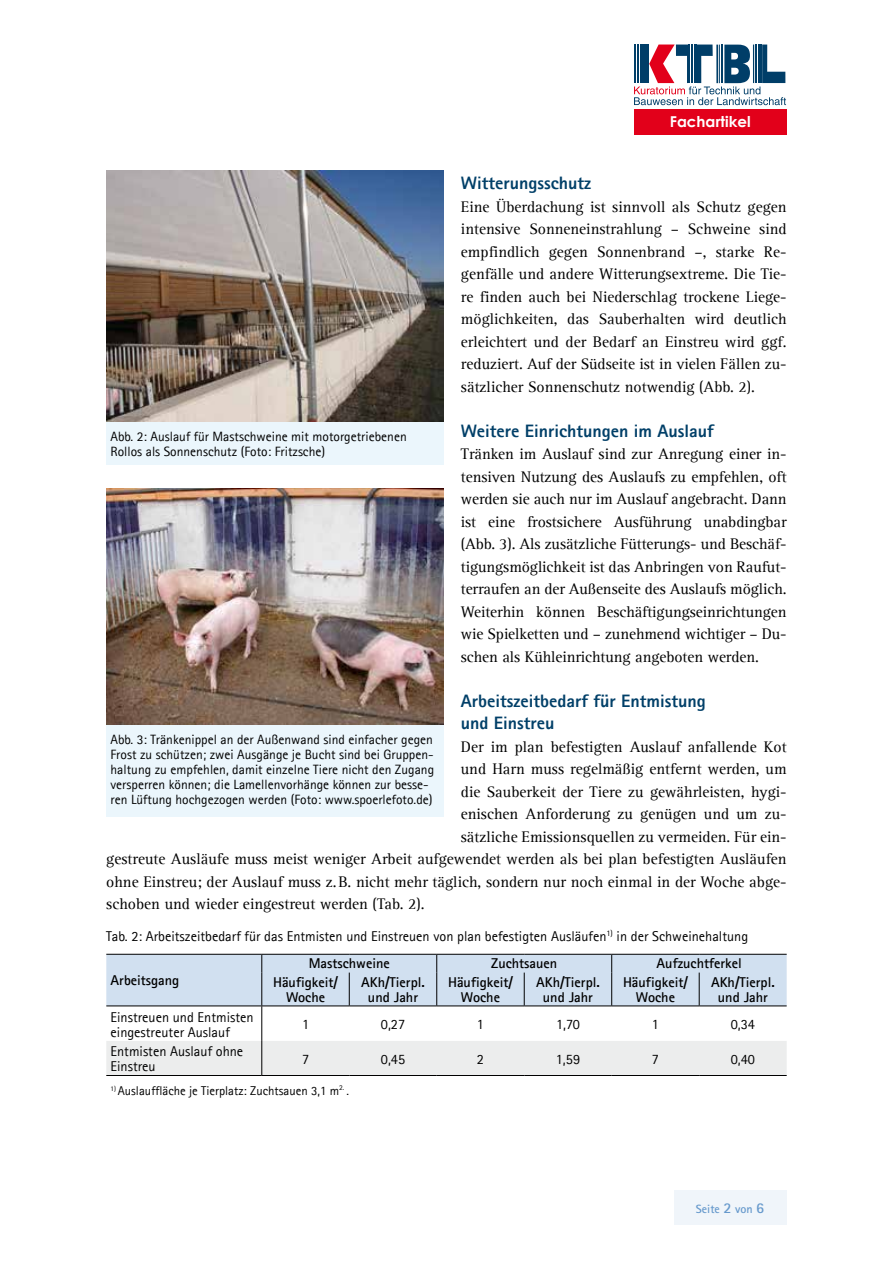
<style>
.page{position:relative;width:893px;height:1263px;background:#fff}
.page>*{position:absolute;margin:0;border:0;box-sizing:border-box;transform-origin:0 0}
.t1{font:800 18px/22.5px "Agfa Rotis Sans Serif";color:#003f68}
.t2{font:15.75px/22.5px "Agfa Rotis Serif";color:#000;text-align:justify}
.t3{font:700 15px "Century Gothic";color:#fff}
.t4{font:14.25px/15px "Agfa Rotis Sans Serif";color:#000}
.t5{font:700 14.25px/15px "Agfa Rotis Sans Serif";color:#000;text-align:center}
.t6{font:13.5px/15px "Agfa Rotis Sans Serif";color:#000}
.t7{font:12.75px "Agfa Rotis Sans Serif";color:#000}
.t8{font:700 12px "Rotis Sans Serif Pro";color:#69c}
.s1{font-size:15px}
</style>
<div class="page">
<svg style="left:634px;top:45px;width:152px;height:60px"></svg>
<hr style="left:634px;top:44px;width:1px;height:39px;background:#003e68">
<hr style="left:637px;top:44px;width:1px;height:39px;background:#003e68">
<hr style="left:638px;top:44px;width:1px;height:39px;background:#003e68">
<hr style="left:640px;top:44px;width:1px;height:39px;background:#003e68">
<hr style="left:641px;top:44px;width:2px;height:39px;background:#003e68">
<div style="left:644px;top:44px;width:5px;height:39px;background:#003e68"></div>
<div style="left:674px;top:1191px;width:112px;height:34px;background:#f0f5fa"></div>
<div style="left:634px;top:109px;width:153px;height:25px;background:#e2001a"></div>
<div style="left:106px;top:1041px;width:681px;height:34px;background:#eceded"></div>
<div style="left:106px;top:954px;width:681px;height:52px;background:#d1e0f0"></div>
<hr style="left:261px;top:972px;width:1px;height:33px;background:#000">
<hr style="left:261px;top:1006px;width:1px;height:35px;background:#000">
<hr style="left:261px;top:1041px;width:1px;height:34px;background:#000">
<hr style="left:106px;top:1075px;width:156px;height:1px;background:#000">
<hr style="left:262px;top:1075px;width:87px;height:1px;background:#000">
<hr style="left:349px;top:1075px;width:88px;height:1px;background:#000">
<hr style="left:437px;top:1075px;width:87px;height:1px;background:#000">
<hr style="left:524px;top:1075px;width:88px;height:1px;background:#000">
<hr style="left:612px;top:1075px;width:87px;height:1px;background:#000">
<hr style="left:699px;top:1075px;width:88px;height:1px;background:#000">
<img style="left:106px;top:170px;width:338px;height:252px">
<div style="left:106px;top:422px;width:338px;height:43px;background:#ebf6fc"></div>
<img style="left:106px;top:489px;width:338px;height:236px">
<div style="left:106px;top:725px;width:338px;height:91px;background:#ebf6fc"></div>
<p class="t3" style="left:670px;top:111px;width:82px">Fachartikel</p>
<p class="t1" style="left:461px;top:171px;width:132px">Witterungsschutz</p>
<p class="t2" style="left:461px;top:195px;width:327px">Eine Überdachung ist sinnvoll als Schutz gegen intensive Sonneneinstrahlung – Schweine sind empfindlich gegen Sonnenbrand –, starke Re&shy;genfälle und andere Witterungsextreme. Die Tie&shy;re finden auch bei Niederschlag trockene Liege&shy;möglichkeiten, das Sauberhalten wird deutlich erleichtert und der Bedarf an Einstreu wird ggf. reduziert. Auf der Südseite ist in vielen Fällen zu&shy;sätzlicher Sonnenschutz notwendig (Abb. 2).</p>
<p class="t1" style="left:461px;top:419px;width:254px">Weitere Einrichtungen im Auslauf</p>
<p class="t2" style="left:461px;top:443px;width:327px">Tränken im Auslauf sind zur Anregung einer in&shy;tensiven Nutzung des Auslaufs zu empfehlen, oft werden sie auch nur im Auslauf angebracht. Dann ist eine frostsichere Ausführung unabdingbar (Abb. 3). Als zusätzliche Fütterungs- und Beschäf&shy;tigungsmöglichkeit ist das Anbringen von Raufut&shy;terraufen an der Außenseite des Auslaufs möglich.<br>Weiterhin können Beschäftigungseinrichtungen wie Spielketten und – zunehmend wichtiger – Du&shy;schen als Kühleinrichtung angeboten werden.</p>
<p class="t1" style="left:461px;top:689px;width:246px">Arbeitszeitbedarf für Entmistung und Einstreu</p>
<p class="t2" style="left:461px;top:735px;width:327px">Der im plan befestigten Auslauf anfallende Kot</p>
<p class="t2" style="left:461px;top:758px;width:327px">und Harn muss regelmäßig entfernt werden, um</p>
<p class="t2" style="left:461px;top:781px;width:327px">die Sauberkeit der Tiere zu gewährleisten, hygi-</p>
<p class="t2" style="left:461px;top:803px;width:327px">enischen Anforderung zu genügen und um zu-</p>
<p class="t2" style="left:461px;top:826px;width:327px">sätzliche Emissionsquellen zu vermeiden. Für ein-</p>
<p class="t2" style="left:106px;top:848px;width:682px">gestreute Ausläufe muss meist weniger Arbeit aufgewendet werden als bei plan befestigten Ausläufen</p>
<p class="t2" style="left:106px;top:871px;width:682px">ohne Einstreu; der Auslauf muss z.B. nicht mehr täglich, sondern nur noch einmal in der Woche abge-</p>
<p class="t2" style="left:106px;top:893px;width:320px">schoben und wieder eingestreut werden (Tab. 2).</p>
<p class="t4" style="left:106px;top:929px;width:643px">Tab. 2: Arbeitszeitbedarf für das Entmisten und Einstreuen von plan befestigten Ausläufen<sup>1)</sup> in der Schweinehaltung</p>
<p class="t5" style="left:111px;top:972px;width:70px">Arbeitsgang</p>
<p class="t6" style="left:111px;top:429px;width:298px">Abb. 2: Auslauf für Mastschweine mit motorgetriebenen<br>Rollos als Sonnenschutz (Foto: Fritzsche)</p>
<p class="t6" style="left:111px;top:732px;width:325px">Abb. 3: Tränkenippel an der Außenwand sind einfacher gegen Frost zu schützen; zwei Ausgänge je Bucht sind bei Gruppen&shy;haltung zu empfehlen, damit einzelne Tiere nicht den Zugang versperren können; die Lamellenvorhänge können zur besse&shy;ren Lüftung hochgezogen werden (Foto: www.spoerlefoto.de)</p>
<p class="t5" style="left:309px;top:956px;width:82px">Mastschweine</p>
<p class="t5" style="left:491px;top:956px;width:67px">Zuchtsauen</p>
<p class="t5" style="left:657px;top:956px;width:87px">Aufzuchtferkel</p>
<p class="t5" style="left:273px;top:974px;width:66px">Häufigkeit/<br>Woche</p>
<p class="t5" style="left:361px;top:974px;width:65px">AKh/Tierpl. und Jahr</p>
<p class="t5" style="left:448px;top:974px;width:66px">Häufigkeit/<br>Woche</p>
<p class="t5" style="left:536px;top:974px;width:65px">AKh/Tierpl. und Jahr</p>
<p class="t5" style="left:623px;top:974px;width:66px">Häufigkeit/<br>Woche</p>
<p class="t5" style="left:711px;top:974px;width:65px">AKh/Tierpl. und Jahr</p>
<p class="t4" style="left:111px;top:1009px;width:144px">Einstreuen und Entmisten eingestreuter Auslauf</p>
<p class="t4" style="left:302px;top:1017px;width:9px">1</p>
<p class="t4" style="left:381px;top:1017px;width:26px">0,27</p>
<p class="t4" style="left:477px;top:1017px;width:9px">1</p>
<p class="t4" style="left:556px;top:1017px;width:25px">1,70</p>
<p class="t4" style="left:652px;top:1017px;width:9px">1</p>
<p class="t4" style="left:731px;top:1017px;width:26px">0,34</p>
<p class="t4" style="left:111px;top:1044px;width:134px">Entmisten Auslauf ohne<br>Einstreu</p>
<p class="t4" style="left:302px;top:1051px;width:9px">7</p>
<p class="t4" style="left:381px;top:1051px;width:26px">0,45</p>
<p class="t4" style="left:477px;top:1051px;width:9px">2</p>
<p class="t4" style="left:556px;top:1051px;width:26px">1,59</p>
<p class="t4" style="left:652px;top:1051px;width:9px">7</p>
<p class="t4" style="left:731px;top:1051px;width:26px">0,40</p>
<p class="t7" style="left:111px;top:1083px;width:240px"><sup>1)</sup> Auslauffläche je Tierplatz: Zuchtsauen 3,1 m<sup>2.</sup> .</p>
<p class="t8" style="left:696px;top:1201px;width:70px">Seite <span class="s1">2</span> von <span class="s1">6</span></p>
</div>
